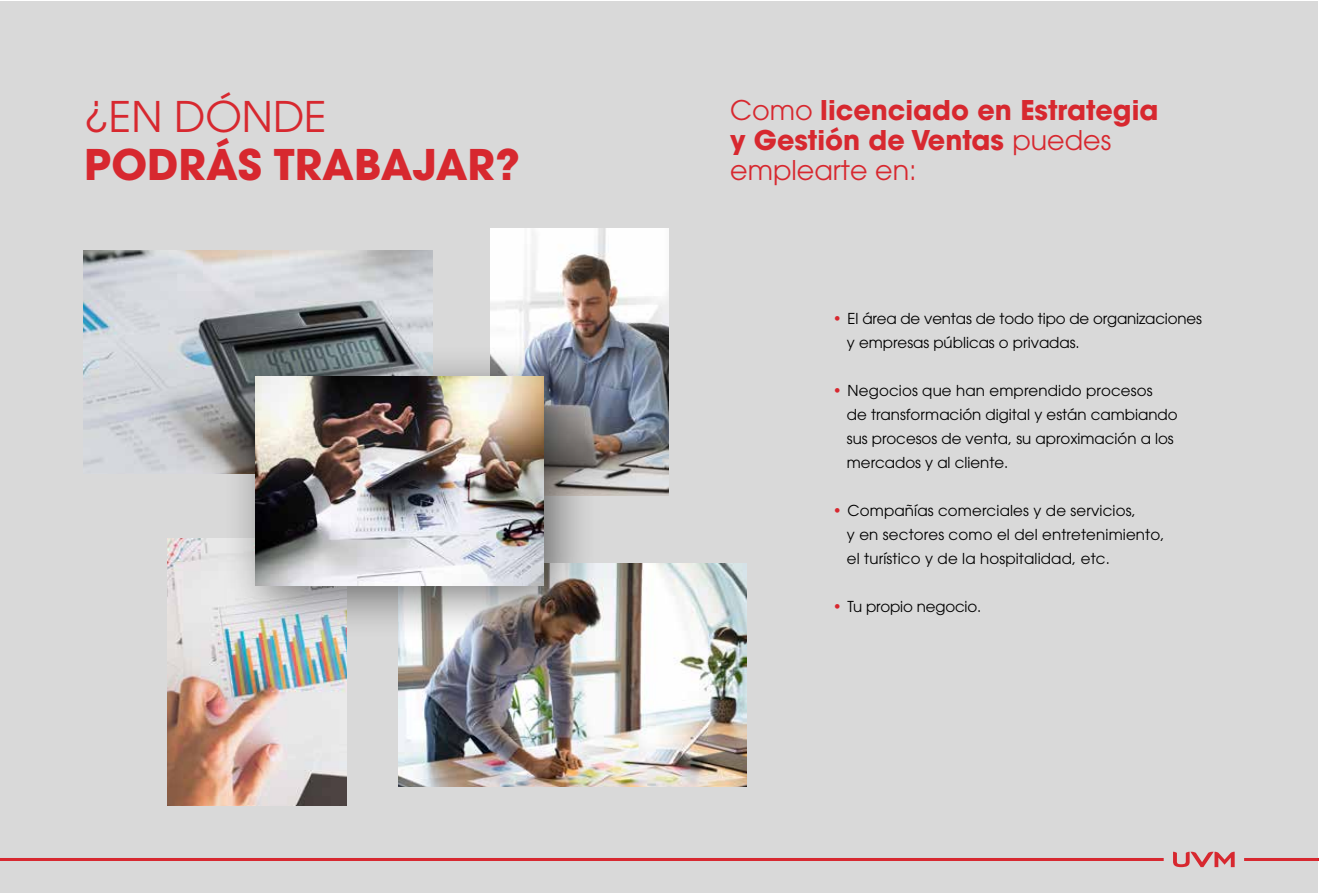
<style>
.page{position:relative;width:1319px;height:893px;background:#fff}
.page>*{position:absolute;margin:0;border:0;box-sizing:border-box;transform-origin:0 0}
.t1{font:700 42px "ITC Avant Garde Std";color:#d7282f}
.t2{font:42px "ITC Avant Garde Pro";color:#d7282f}
.t3{font:700 27px/30px "ITC Avant Garde Pro";color:#d7282f}
.t4{font:15px/24px "ITC Avant Garde Pro";color:#000}
.s1{font-weight:400}
.s2{font-weight:700;color:#d7282f}
</style>
<div class="page">
<div style="left:1px;top:1px;width:1316px;height:891px;background:#d9d9d9"></div>
<img style="left:168px;top:538px;width:178px;height:268px">
<img style="left:490px;top:229px;width:178px;height:267px">
<img style="left:84px;top:250px;width:348px;height:224px">
<img style="left:398px;top:563px;width:348px;height:223px">
<div style="left:222px;top:344px;width:377px;height:297px;background:#000;opacity:.51"></div>
<img style="left:255px;top:376px;width:288px;height:209px">
<svg style="left:1173px;top:852px;width:61px;height:15px"></svg>
<hr style="left:0;top:858px;width:1163px;height:3px;background:#d7282f">
<hr style="left:1243px;top:858px;width:75px;height:3px;background:#d7282f">
<h1 class="t2" style="left:84px;top:91px;width:244px">¿EN DÓNDE</h1>
<h1 class="t1" style="left:84px;top:136px;width:437px">PODRÁS TRABAJAR?</h1>
<h2 class="t3" style="left:730px;top:95px;width:430px"><span class="s1">Como</span> licenciado en Estrategia y Gestión de Ventas <span class="s1">puedes emplearte en:</span></h2>
<p class="t4" style="left:846px;top:306px;width:356px;text-indent:-15px"><span class="s2">•</span> El área de ventas de todo tipo de organizaciones y empresas públicas o privadas.</p>
<p class="t4" style="left:846px;top:378px;width:332px;text-indent:-15px"><span class="s2">•</span> Negocios que han emprendido procesos<br>de transformación digital y están cambiando sus procesos de venta, su aproximación a los mercados y al cliente.</p>
<p class="t4" style="left:846px;top:498px;width:319px;text-indent:-15px"><span class="s2">•</span> Compañías comerciales y de servicios,<br>y en sectores como el del entretenimiento, el turístico y de la hospitalidad, etc.</p>
<p class="t4" style="left:831px;top:594px;width:151px"><span class="s2">•</span> Tu propio negocio.</p>
</div>
